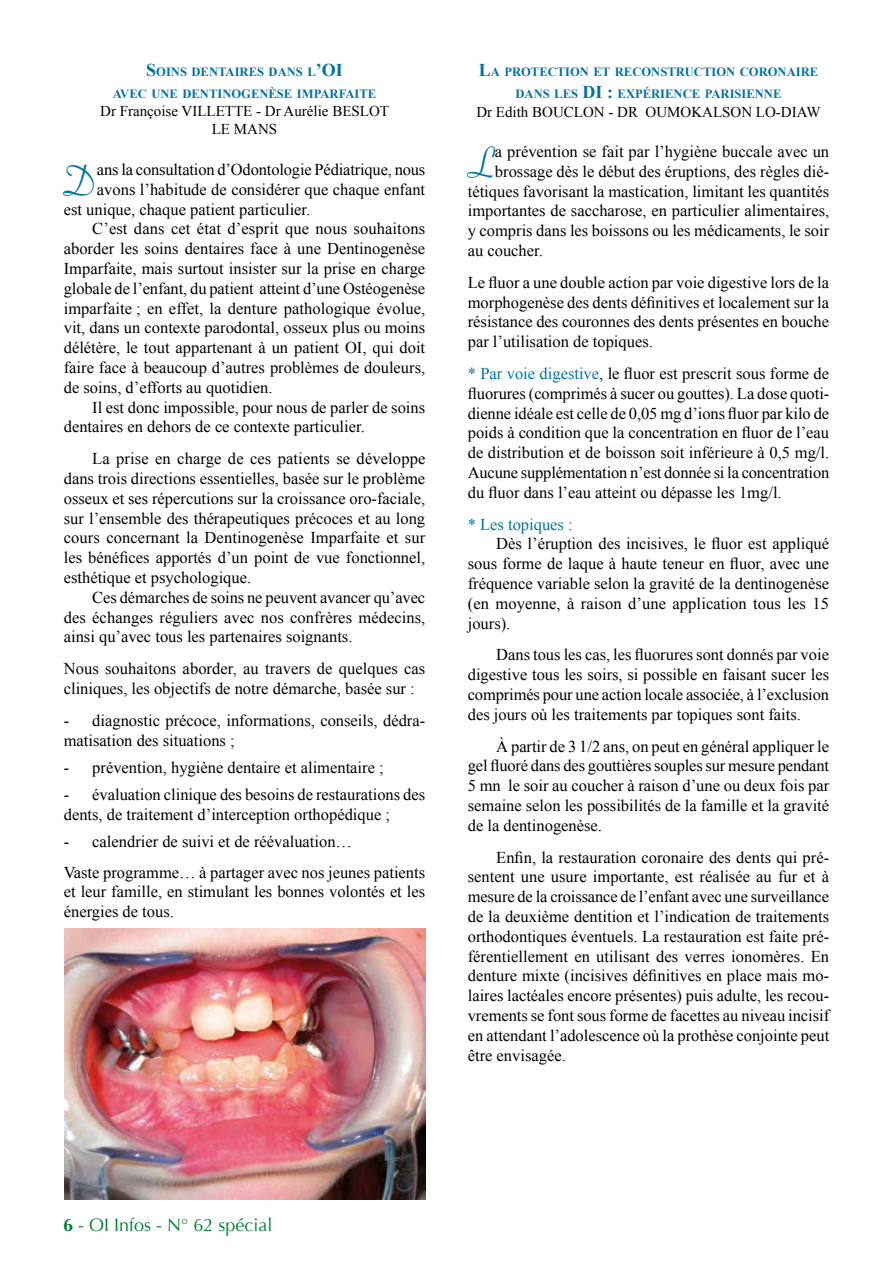
<style>
.page{position:relative;width:893px;height:1263px;background:#fff}
.page>*{position:absolute;margin:0;border:0;box-sizing:border-box;transform-origin:0 0}
.t1{font:46.8px "Savoye Let Plain";color:#0071a6}
.t2{font:18px "Optima";color:#007f31}
.t3{font:16.5px/19.8px "Times New Roman";color:#000}
.t4{font:16.5px "Times New Roman";color:#0071a6}
.t5{font:15px/18px "Times New Roman";color:#000}
.t6{font:700 12.6px/21.6px "Times New Roman";color:#0071a6}
.s1{font-size:18px}
.s2{color:#0071a6}
</style>
<div class="page">
<img style="left:65px;top:928px;width:360px;height:271px">
<p class="t6" style="left:113px;top:61px;width:265px;text-indent:33px"><span class="s1">S</span>OINS DENTAIRES DANS L<span class="s1">’OI<br></span>AVEC UNE DENTINOGENÈSE IMPARFAITE</p>
<p class="t5" style="left:100px;top:101px;width:126px">Dr Françoise Villette</p>
<p class="t5" style="left:212px;top:101px;width:179px;text-indent:44px">- Dr Aurélie BESLOT<br>Le Mans</p>
<h1 class="t1" style="left:64px;top:149px;width:35px">D</h1>
<p class="t3" style="left:97px;top:159px;width:330px">ans la consultation d’Odontologie Pédiatrique, nous</p>
<p class="t3" style="left:97px;top:179px;width:330px">avons l’habitude de considérer que chaque enfant</p>
<p class="t3" style="left:64px;top:199px;width:248px">est unique, chaque patient particulier.</p>
<p class="t3" style="left:64px;top:219px;width:363px">C ’est dans cet état d’esprit que nous souhaitons</p>
<p class="t3" style="left:64px;top:239px;width:363px">aborder les soins dentaires face à une Dentinogenèse</p>
<p class="t3" style="left:64px;top:258px;width:363px">Imparfaite, mais surtout insister sur la prise en charge</p>
<p class="t3" style="left:64px;top:278px;width:363px">globale de l’enfant, du patient atteint d’une Ostéogenèse</p>
<p class="t3" style="left:64px;top:298px;width:363px">imparfaite ; en effet, la denture pathologique évolue,</p>
<p class="t3" style="left:64px;top:318px;width:363px">vit, dans un contexte parodontal, osseux plus ou moins</p>
<p class="t3" style="left:64px;top:338px;width:363px">délétère, le tout appartenant à un patient OI, qui doit</p>
<p class="t3" style="left:64px;top:357px;width:363px">faire face à beaucoup d’autres problèmes de douleurs,</p>
<p class="t3" style="left:64px;top:377px;width:210px">de soins, d’efforts au quotidien.</p>
<p class="t3" style="left:92px;top:397px;width:334px">Il est donc impossible, pour nous de parler de soins</p>
<p class="t3" style="left:64px;top:417px;width:302px">dentaires en dehors de ce contexte particulier.</p>
<p class="t3" style="left:64px;top:449px;width:363px">La prise en charge de ces patients se développe dans trois directions essentielles, basée sur le problème osseux et ses répercutions sur la croissance oro-faciale, sur l’ensemble des thérapeutiques précoces et au long cours concernant la Dentinogenèse Imparfaite et sur les bénéfices apportés d’un point de vue fonctionnel, esthétique et psychologique.<br>C es démarches de soins ne peuvent avancer qu’avec des échanges réguliers avec nos confrères médecins, ainsi qu’avec tous les partenaires soignants.</p>
<p class="t3" style="left:64px;top:659px;width:363px">Nous souhaitons aborder, au travers de quelques cas cliniques, les objectifs de notre démarche, basée sur :</p>
<p class="t3" style="left:64px;top:710px;width:363px">- diagnostic précoce, informations, conseils, dédra&shy;matisation des situations ;</p>
<p class="t3" style="left:64px;top:757px;width:321px">- prévention, hygiène dentaire et alimentaire ;</p>
<p class="t3" style="left:64px;top:785px;width:363px">- évaluation clinique des besoins de restaurations des dents, de traitement d’interception orthopédique ;</p>
<p class="t3" style="left:64px;top:826px;width:363px;line-height:30.3px">- calendrier de suivi et de réévaluation…<br>Vaste programme… à partager avec nos jeunes patients</p>
<p class="t3" style="left:64px;top:882px;width:363px">et leur famille, en stimulant les bonnes volontés et les énergies de tous.</p>
<p class="t6" style="left:479px;top:61px;width:341px;text-align:center"><span class="s1">L</span>A PROTECTION ET RECONSTRUCTION CORONAIRE<br>DANS LES <span class="s1">DI :</span> EXPÉRIENCE PARISIENNE</p>
<p class="t5" style="left:476px;top:103px;width:204px">Dr Edith Bouclon - Dr Oumoka</p>
<p class="t5" style="left:713px;top:103px;width:109px">lson LO-DIAW</p>
<h1 class="t1" style="left:468px;top:131px;width:29px">L</h1>
<p class="t3" style="left:495px;top:141px;width:336px">a prévention se fait par l’hygiène buccale avec un</p>
<p class="t3" style="left:495px;top:161px;width:336px">brossage dès le début des éruptions, des règles dié-</p>
<p class="t3" style="left:468px;top:181px;width:363px">tétiques favorisant la mastication, limitant les quantités</p>
<p class="t3" style="left:468px;top:201px;width:363px">importantes de saccharose, en particulier alimentaires,</p>
<p class="t3" style="left:468px;top:221px;width:363px">y compris dans les boissons ou les médicaments, le soir</p>
<p class="t3" style="left:468px;top:240px;width:77px">au coucher.</p>
<p class="t3" style="left:468px;top:272px;width:363px;text-align:justify">Le fluor a une double action par voie digestive lors de la morphogenèse des dents définitives et localement sur la résistance des couronnes des dents présentes en bouche par l’utilisation de topiques.</p>
<p class="t3" style="left:468px;top:363px;width:363px;text-align:justify"><span class="s2">* Par voie digestive</span>, le fluor est prescrit sous forme de fluorures (comprimés à sucer ou gouttes). La dose quoti&shy;dienne idéale est celle de 0,05 mg d’ions fluor par kilo de poids à condition que la concentration en fluor de l’eau de distribution et de boisson soit inférieure à 0,5 mg/l.<br>Aucune supplémentation n’est donnée si la concentration du fluor dans l’eau atteint ou dépasse les 1mg/l.</p>
<p class="t4" style="left:468px;top:515px;width:106px">* Les topiques :</p>
<p class="t3" style="left:468px;top:534px;width:363px;text-align:justify;text-indent:28px">Dès l’éruption des incisives, le fluor est appliqué sous forme de laque à haute teneur en fluor, avec une fréquence variable selon la gravité de la dentinogenèse (en moyenne, à raison d’une application tous les 15 jours).</p>
<p class="t3" style="left:468px;top:645px;width:363px;text-align:justify;text-indent:28px">Dans tous les cas, les fluorures sont donnés par voie digestive tous les soirs, si possible en faisant sucer les comprimés pour une action locale associée, à l’exclusion des jours où les traitements par topiques sont faits.</p>
<p class="t3" style="left:468px;top:736px;width:363px;text-align:justify;text-indent:28px">À partir de 3 1/2 ans, on peut en général appliquer le gel fluoré dans des gouttières souples sur mesure pendant 5 mn le soir au coucher à raison d’une ou deux fois par semaine selon les possibilités de la famille et la gravité de la dentinogenèse.</p>
<p class="t3" style="left:468px;top:847px;width:363px;text-align:justify;text-indent:28px">Enfin, la restauration coronaire des dents qui pré&shy;sentent une usure importante, est réalisée au fur et à mesure de la croissance de l’enfant avec une surveillance de la deuxième dentition et l’indication de traitements orthodontiques éventuels. La restauration est faite pré&shy;férentiellement en utilisant des verres ionomères. En denture mixte (incisives définitives en place mais mo&shy;laires lactéales encore présentes) puis adulte, les recou&shy;vrements se font sous forme de facettes au niveau incisif en attendant l’adolescence où la prothèse conjointe peut être envisagée.</p>
<p class="t2" style="left:78px;top:1214px;width:196px">- OI Infos - N° 62 spécial</p>
</div>
